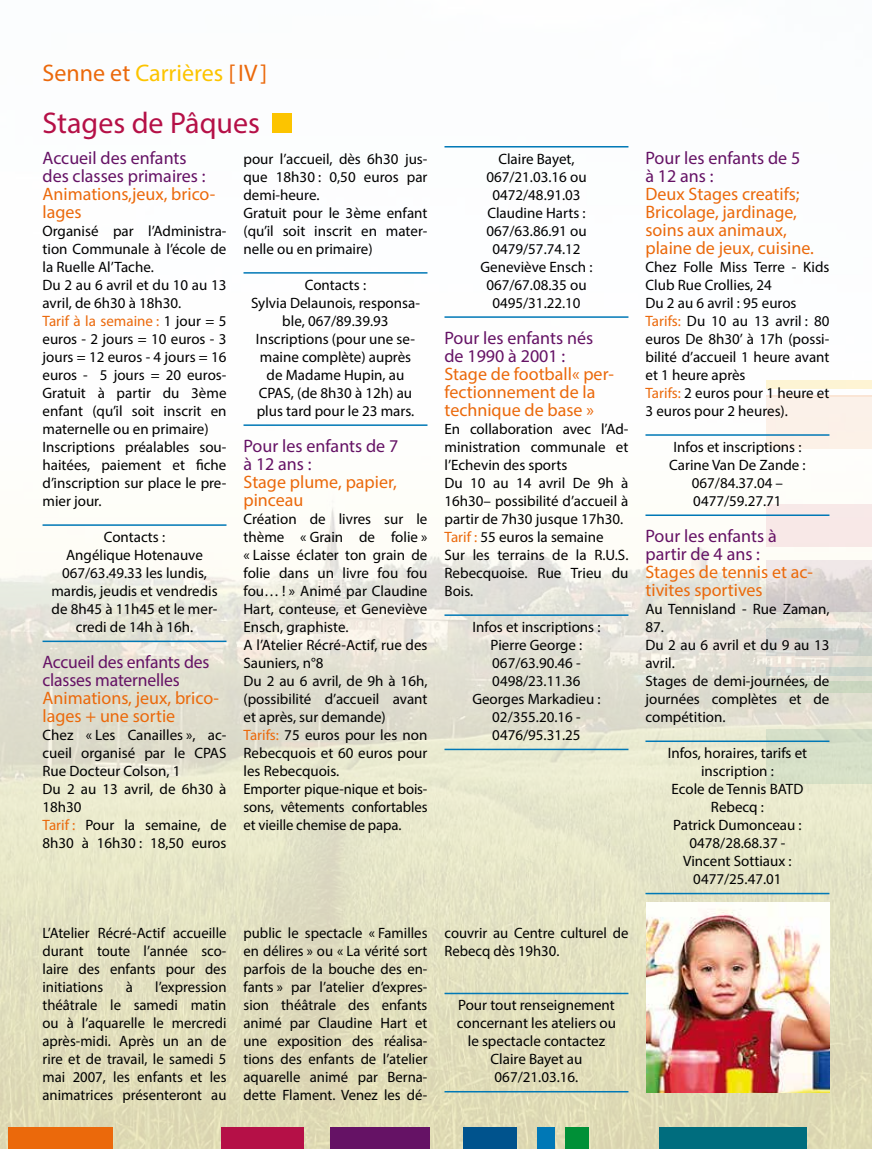
<style>
.page{position:relative;width:872px;height:1149px;background:#fff}
.page>*{position:absolute;margin:0;border:0;box-sizing:border-box;transform-origin:0 0}
.t1{font:30px "Myriad Pro";color:#b51047}
.t2{font:24px "Myriad Pro";color:#eb690b}
.t3{font:18px/18px "Myriad Pro";color:#eb690b}
.t4{font:18px/18px "Myriad Pro";color:#651265}
.t5{font:15px/18px "Myriad Pro";color:#000}
.s1{color:#fcc400}
.s2{color:#eb690b}
</style>
<div class="page">
<img style="left:0;top:113px;width:872px;height:1035px">
<div style="left:9px;top:1127px;width:104px;height:21px;background:#eb690b"></div>
<div style="left:222px;top:1127px;width:82px;height:21px;background:#b51047"></div>
<div style="left:330px;top:1127px;width:100px;height:21px;background:#651265"></div>
<div style="left:463px;top:1127px;width:53px;height:21px;background:#00538d"></div>
<div style="left:537px;top:1127px;width:18px;height:21px;background:#0078b6"></div>
<div style="left:565px;top:1127px;width:23px;height:21px;background:#009037"></div>
<div style="left:659px;top:1127px;width:148px;height:21px;background:#006d7e"></div>
<img style="left:646px;top:902px;width:183px;height:190px">
<hr style="left:243px;top:272px;width:184px;height:1px;background:#0078b6">
<hr style="left:243px;top:424px;width:184px;height:2px;background:#0078b6">
<hr style="left:444px;top:146px;width:184px;height:1px;background:#0078b6">
<hr style="left:444px;top:316px;width:184px;height:2px;background:#0078b6">
<hr style="left:444px;top:614px;width:184px;height:1px;background:#0078b6">
<hr style="left:444px;top:748px;width:184px;height:2px;background:#0078b6">
<hr style="left:645px;top:434px;width:184px;height:1px;background:#0078b6">
<hr style="left:645px;top:514px;width:184px;height:2px;background:#0078b6">
<hr style="left:645px;top:740px;width:184px;height:1px;background:#0078b6">
<hr style="left:645px;top:892px;width:184px;height:2px;background:#0078b6">
<hr style="left:43px;top:524px;width:183px;height:1px;background:#0078b6">
<hr style="left:43px;top:640px;width:183px;height:2px;background:#0078b6">
<div style="left:273px;top:114px;width:19px;height:19px;background:#fcc400"></div>
<hr style="left:444px;top:992px;width:184px;height:1px;background:#0078b6">
<hr style="left:444px;top:1090px;width:184px;height:2px;background:#0078b6">
<h2 class="t2" style="left:43px;top:58px;width:226px">Senne et <span class="s1">Carrières</span> [IV]</h2>
<h1 class="t1" style="left:43px;top:104px;width:219px">Stages de Pâques</h1>
<p class="t4" style="left:43px;top:148px;width:165px">Accueil des enfants des classes primaires :</p>
<p class="t3" style="left:43px;top:184px;width:174px">Animations,jeux, brico&shy;lages</p>
<p class="t5" style="left:43px;top:221px;width:185px">Organisé par l’Administra&shy;tion Communale à l’école de la Ruelle Al’Tache.<br>Du 2 au 6 avril et du 10 au 13 avril, de 6h30 à 18h30.<br><span class="s2">Tarif à la semaine :</span> 1 jour = 5 euros - 2 jours = 10 euros - 3 jours = 12 euros - 4 jours = 16 euros - 5 jours = 20 euros-<br>Gratuit à partir du 3ème enfant (qu’il soit inscrit en maternelle ou en primaire)<br>Inscriptions préalables sou&shy;haitées, paiement et fiche d’inscription sur place le pre&shy;mier jour.</p>
<p class="t5" style="left:51px;top:527px;width:168px;text-align:center">Contacts :<br>Angélique Hotenauve<br>067/63.49.33 les lundis, mardis, jeudis et vendredis de 8h45 à 11h45 et le mer&shy;credi de 14h à 16h.</p>
<p class="t4" style="left:43px;top:652px;width:168px">Accueil des enfants des classes maternelles</p>
<p class="t3" style="left:43px;top:688px;width:178px">Animations, jeux, brico&shy;lages + une sortie</p>
<p class="t5" style="left:43px;top:725px;width:185px">Chez « Les Canailles », ac&shy;cueil organisé par le CPAS<br>Rue Docteur Colson, 1<br>Du 2 au 13 avril, de 6h30 à<br>18h30<br><span class="s2">Tarif :</span> Pour la semaine, de<br>8h30 à 16h30 : 18,50 euros</p>
<p class="t5" style="left:243px;top:149px;width:185px">pour l’accueil, dès 6h30 jus&shy;que 18h30 : 0,50 euros par demi-heure.<br>Gratuit pour le 3ème enfant (qu’il soit inscrit en mater&shy;nelle ou en primaire)</p>
<p class="t5" style="left:251px;top:275px;width:170px;text-align:center">Contacts :<br>Sylvia Delaunois, responsa&shy;ble, 067/89.39.93<br>Inscriptions (pour une se&shy;maine complète) auprès de Madame Hupin, au<br>CPAS, (de 8h30 à 12h) au plus tard pour le 23 mars.</p>
<p class="t4" style="left:243px;top:436px;width:156px">Pour les enfants de 7 à 12 ans :</p>
<p class="t3" style="left:243px;top:472px;width:155px">Stage plume, papier, pinceau</p>
<p class="t5" style="left:243px;top:509px;width:185px">Création de livres sur le thème « Grain de folie » « Laisse éclater ton grain de folie dans un livre fou fou fou… ! » Animé par Claudine<br>Hart, conteuse, et Geneviève<br>Ensch, graphiste.<br>A l’Atelier Récré-Actif, rue des<br>Sauniers, n°8<br>Du 2 au 6 avril, de 9h à 16h, (possibilité d’accueil avant et après, sur demande)<br><span class="s2">Tarifs:</span> 75 euros pour les non<br>Rebecquois et 60 euros pour les Rebecquois.<br>Emporter pique-nique et bois&shy;sons, vêtements confortables et vieille chemise de papa.</p>
<p class="t5" style="left:480px;top:149px;width:114px;text-align:center">Claire Bayet,<br>067/21.03.16 ou<br>0472/48.91.03<br>Claudine Harts :<br>067/63.86.91 ou<br>0479/57.74.12<br>Geneviève Ensch :<br>067/67.08.35 ou<br>0495/31.22.10</p>
<p class="t4" style="left:444px;top:328px;width:150px">Pour les enfants nés de 1990 à 2001 :</p>
<p class="t3" style="left:444px;top:364px;width:171px">Stage de football« per&shy;fectionnement de la technique de base »</p>
<p class="t5" style="left:444px;top:419px;width:185px">En collaboration avec l’Ad&shy;ministration communale et l’Echevin des sports<br>Du 10 au 14 avril De 9h à<br>16h30– possibilité d’accueil à partir de 7h30 jusque 17h30.<br><span class="s2">Tarif :</span> 55 euros la semaine<br>Sur les terrains de la R.U.S.<br>Rebecquoise. Rue Trieu du<br>Bois.</p>
<p class="t5" style="left:472px;top:617px;width:130px;text-align:center">Infos et inscriptions :<br>Pierre George :<br>067/63.90.46 -<br>0498/23.11.36<br>Georges Markadieu :<br>02/355.20.16 -<br>0476/95.31.25</p>
<p class="t4" style="left:645px;top:148px;width:156px">Pour les enfants de 5 à 12 ans :</p>
<p class="t3" style="left:645px;top:184px;width:170px">Deux Stages creatifs;<br>Bricolage, jardinage, soins aux animaux, plaine de jeux, cuisine.</p>
<p class="t5" style="left:645px;top:257px;width:185px">Chez Folle Miss Terre - Kids<br>Club Rue Crollies, 24<br>Du 2 au 6 avril : 95 euros<br><span class="s2">Tarifs:</span> Du 10 au 13 avril : 80 euros De 8h30’ à 17h (possi&shy;bilité d’accueil 1 heure avant et 1 heure après<br><span class="s2">Tarifs:</span> 2 euros pour 1 heure et<br>3 euros pour 2 heures).</p>
<p class="t5" style="left:669px;top:437px;width:138px;text-align:center">Infos et inscriptions :<br>Carine Van De Zande :<br>067/84.37.04 –<br>0477/59.27.71</p>
<p class="t4" style="left:645px;top:526px;width:133px">Pour les enfants à partir de 4 ans :</p>
<p class="t3" style="left:645px;top:562px;width:169px">Stages de tennis et ac&shy;tivites sportives</p>
<p class="t5" style="left:645px;top:599px;width:185px">Au Tennisland - Rue Zaman,<br>87.<br>Du 2 au 6 avril et du 9 au 13 avril.<br>Stages de demi-journées, de journées complètes et de compétition.</p>
<p class="t5" style="left:667px;top:743px;width:141px;text-align:center">Infos, horaires, tarifs et inscription :<br>Ecole de Tennis BATD<br>Rebecq :<br>Patrick Dumonceau :<br>0478/28.68.37 -<br>Vincent Sottiaux :<br>0477/25.47.01</p>
<p class="t5" style="left:43px;top:923px;width:185px;text-align:justify">L’Atelier Récré-Actif accueille durant toute l’année sco&shy;laire des enfants pour des initiations</p>
<p class="t5" style="left:43px;top:977px;width:185px;text-align:justify;text-indent:113px">l’expression théâtrale le samedi matin ou à l’aquarelle le mercredi après-midi. Après un an de rire et de travail, le samedi 5 mai 2007, les enfants et les animatrices présenteront au</p>
<p class="t5" style="left:126px;top:977px;width:9px">à</p>
<p class="t5" style="left:243px;top:923px;width:185px;text-align:justify">public le spectacle « Familles en délires » ou « La vérité sort parfois de la bouche des en&shy;fants » par l’atelier d’expres&shy;sion théâtrale des enfants animé par Claudine Hart et une exposition des réalisa&shy;tions des enfants de l’atelier aquarelle animé par Berna&shy;dette Flament. Venez les dé-</p>
<p class="t5" style="left:444px;top:923px;width:185px">couvrir au Centre culturel de<br>Rebecq dès 19h30.</p>
<p class="t5" style="left:457px;top:995px;width:161px;text-align:center">Pour tout renseignement concernant les ateliers ou le spectacle contactez<br>Claire Bayet au<br>067/21.03.16.</p>
</div>
